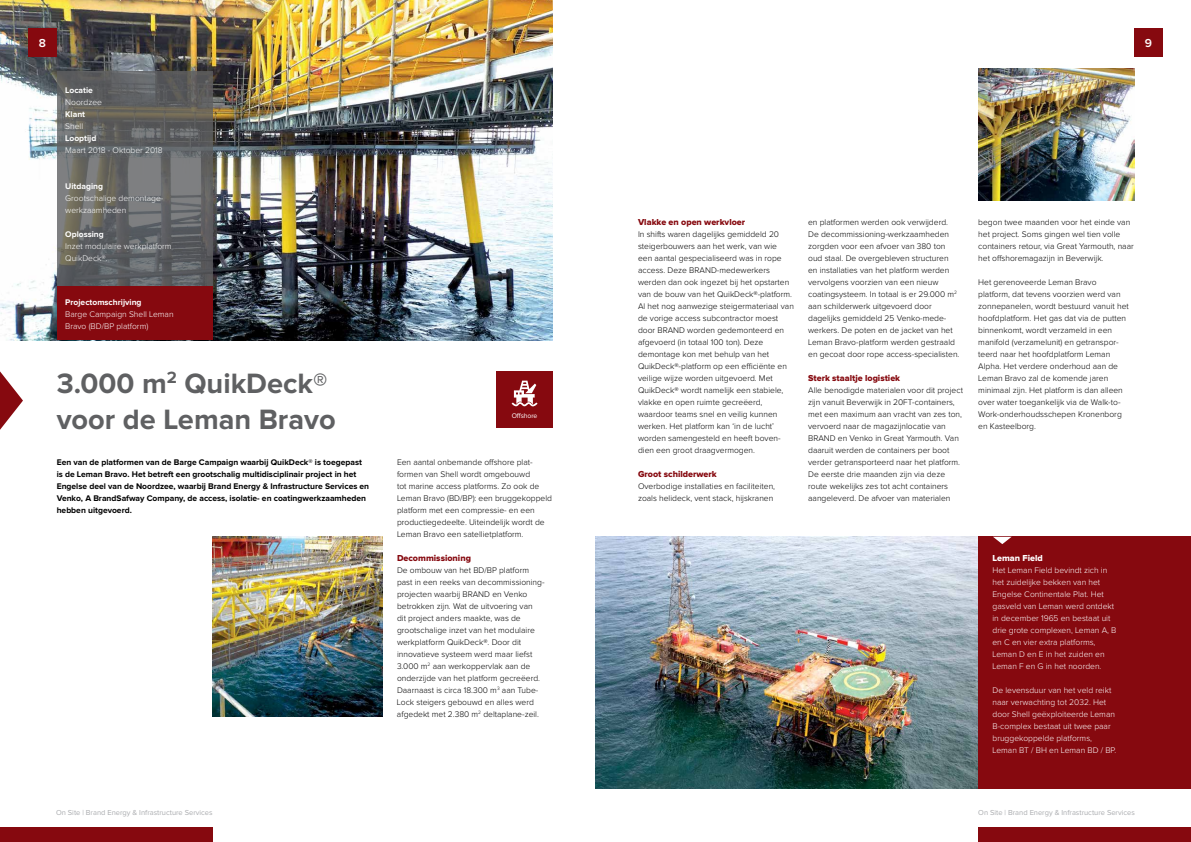
<style>
.page{position:relative;width:1191px;height:842px;background:#fff}
.page>*{position:absolute;margin:0;border:0;box-sizing:border-box;transform-origin:0 0}
.t1{font:700 29px/36px "Proxima Nova";color:#5f6062}
.t2{font:600 12px "Proxima Nova";color:#fff}
.t3{font:9px "Proxima Nova Extrabld";color:#86090f}
.t4{font:9px "Proxima Nova Extrabld";color:#fff}
.t5{font:300 8.5px/12px "Proxima Nova";color:#000}
.t6{font:300 8.5px/12px "Proxima Nova";color:#fff}
.t7{font:700 8.5px/12px "Proxima Nova";color:#000}
.t8{font:700 8.5px "Proxima Nova";color:#fff}
.t9{font:7.5px "Proxima Nova";color:#aaacaf}
.t10{font:7px "Proxima Nova";letter-spacing:-.01em;color:#fff}
</style>
<div class="page">
<img style="left:978px;top:69px;width:156px;height:132px">
<img style="left:595px;top:537px;width:383px;height:252px">
<img style="left:213px;top:537px;width:170px;height:180px">
<img style="left:0;top:0;width:553px;height:340px">
<svg style="left:57px;top:71px;width:156px;height:215px;background:#656666"></svg>
<div style="left:57px;top:286px;width:156px;height:54px;background:#86090f"></div>
<div style="left:496px;top:371px;width:57px;height:57px;background:#86090f"></div>
<svg style="left:511px;top:381px;width:26px;height:25px"></svg>
<div style="left:978px;top:537px;width:213px;height:252px;background:#86090f"></div>
<svg style="left:0;top:371px;width:23px;height:59px"></svg>
<svg style="left:993px;top:537px;width:18px;height:7px"></svg>
<div style="left:28px;top:28px;width:29px;height:29px;background:#86090f"></div>
<div style="left:1134px;top:28px;width:28px;height:29px;background:#86090f"></div>
<div style="left:0;top:828px;width:213px;height:14px;background:#86090f"></div>
<div style="left:978px;top:828px;width:213px;height:14px;background:#86090f"></div>
<h2 class="t2" style="left:39px;top:38px;width:9px">8</h2>
<h2 class="t2" style="left:1144px;top:38px;width:9px">9</h2>
<p class="t8" style="left:65px;top:86px;width:29px">Locatie</p>
<p class="t6" style="left:65px;top:96px;width:38px">Noordzee</p>
<p class="t8" style="left:65px;top:110px;width:21px">Klant</p>
<p class="t6" style="left:65px;top:120px;width:19px">Shell</p>
<p class="t8" style="left:65px;top:134px;width:33px">Looptijd</p>
<p class="t6" style="left:65px;top:144px;width:99px">Maart 2018 - Oktober 2018</p>
<p class="t8" style="left:65px;top:182px;width:39px">Uitdaging</p>
<p class="t6" style="left:65px;top:192px;width:100px">Grootschalige demontage&shy;werkzaamheden</p>
<p class="t8" style="left:65px;top:230px;width:40px">Oplossing</p>
<p class="t6" style="left:65px;top:240px;width:108px">Inzet modulaire werkplatform<br>QuikDeck®.</p>
<p class="t8" style="left:65px;top:298px;width:78px">Projectomschrijving</p>
<p class="t6" style="left:65px;top:308px;width:110px">Barge Campaign Shell Leman<br>Bravo (BD/BP platform)</p>
<h1 class="t1" style="left:57px;top:366px;width:280px">3.000 m<sup>2</sup> QuikDeck® voor de Leman Bravo</h1>
<p class="t7" style="left:57px;top:456px;width:314px">Een van de platformen van de Barge Campaign waarbij QuikDeck® is toegepast is de Leman Bravo. Het betreft een grootschalig multidisciplinair project in het Engelse deel van de Noordzee, waarbij Brand Energy &amp; Infrastructure Services en Venko, A BrandSafway Company, de access, isolatie- en coatingwerkzaamheden hebben uitgevoerd.</p>
<p class="t10" style="left:512px;top:413px;width:27px">Offshore</p>
<p class="t5" style="left:397px;top:456px;width:156px">Een aantal onbemande offshore plat&shy;formen van Shell wordt omgebouwd<br>tot marine access platforms. Zo ook de Leman Bravo (BD/BP): een bruggekoppeld platform met een compressie- en een productiegedeelte. Uiteindelijk wordt de Leman Bravo een satellietplatform.</p>
<p class="t3" style="left:397px;top:554px;width:75px">Decommissioning</p>
<p class="t5" style="left:397px;top:564px;width:149px">De ombouw van het BD/BP platform past in een reeks van decommissioning&shy;projecten waarbij BRAND en Venko betrokken zijn. Wat de uitvoering van<br>dit project anders maakte, was de grootschalige inzet van het modulaire werkplatform QuikDeck®. Door dit innovatieve systeem werd maar liefst 3.000 m<sup>2</sup> aan werkoppervlak aan de onderzijde van het platform gecreëerd.<br>Daarnaast is circa 18.300 m<sup>3</sup> aan Tube-Lock steigers gebouwd en alles werd afgedekt met 2.380 m<sup>2</sup> deltaplane-zeil.</p>
<p class="t3" style="left:638px;top:218px;width:109px">Vlakke en open werkvloer</p>
<p class="t5" style="left:638px;top:228px;width:157px">In shifts waren dagelijks gemiddeld 20 steigerbouwers aan het werk, van wie<br>een aantal gespecialiseerd was in rope access. Deze BRAND-medewerkers werden dan ook ingezet bij het opstarten van de bouw van het QuikDeck®-platform.<br>Al het nog aanwezige steigermateriaal van de vorige access subcontractor moest door BRAND worden gedemonteerd en afgevoerd (in totaal 100 ton). Deze demontage kon met behulp van het QuikDeck®-platform op een efficiënte en veilige wijze worden uitgevoerd. Met QuikDeck® wordt namelijk een stabiele, vlakke en open ruimte gecreëerd, waardoor teams snel en veilig kunnen werken. Het platform kan ‘in de lucht’ worden samengesteld en heeft boven&shy;dien een groot draagvermogen.</p>
<p class="t3" style="left:638px;top:470px;width:80px">Groot schilderwerk</p>
<p class="t5" style="left:638px;top:480px;width:139px">Overbodige installaties en faciliteiten, zoals helideck, vent stack, hijskranen</p>
<p class="t5" style="left:808px;top:216px;width:153px">en platformen werden ook verwijderd.<br>De decommissioning-werkzaamheden zorgden voor een afvoer van 380 ton oud staal. De overgebleven structuren en installaties van het platform werden vervolgens voorzien van een nieuw coatingsysteem. In totaal is er 29.000 m<sup>2 </sup>aan schilderwerk uitgevoerd door dagelijks gemiddeld 25 Venko-mede&shy;werkers. De poten en de jacket van het Leman Bravo-platform werden gestraald en gecoat door rope access-specialisten.</p>
<p class="t3" style="left:808px;top:374px;width:94px">Sterk staaltje logistiek</p>
<p class="t5" style="left:808px;top:384px;width:156px">Alle benodigde materialen voor dit project zijn vanuit Beverwijk in 20FT-containers, met een maximum aan vracht van zes ton, vervoerd naar de magazijnlocatie van BRAND en Venko in Great Yarmouth. Van daaruit werden de containers per boot verder getransporteerd naar het platform.<br>De eerste drie maanden zijn via deze route wekelijks zes tot acht containers aangeleverd. De afvoer van materialen</p>
<p class="t5" style="left:978px;top:216px;width:157px">begon twee maanden voor het einde van het project. Soms gingen wel tien volle containers retour, via Great Yarmouth, naar het offshoremagazijn in Beverwijk.</p>
<p class="t5" style="left:978px;top:276px;width:152px">Het gerenoveerde Leman Bravo platform, dat tevens voorzien werd van zonnepanelen, wordt bestuurd vanuit het hoofdplatform. Het gas dat via de putten binnenkomt, wordt verzameld in een manifold (verzamelunit) en getranspor&shy;teerd naar het hoofdplatform Leman Alpha. Het verdere onderhoud aan de Leman Bravo zal de komende jaren minimaal zijn. Het platform is dan alleen over water toegankelijk via de Walk-to-Work-onderhoudsschepen Kronenborg en Kasteelborg.</p>
<p class="t4" style="left:992px;top:554px;width:52px">Leman Field</p>
<p class="t6" style="left:992px;top:564px;width:125px">Het Leman Field bevindt zich in het zuidelijke bekken van het<br>Engelse Continentale Plat. Het gasveld van Leman werd ontdekt in december 1965 en bestaat uit drie grote complexen, Leman A, B en C en vier extra platforms,<br>Leman D en E in het zuiden en<br>Leman F en G in het noorden.</p>
<p class="t6" style="left:992px;top:684px;width:125px">De levensduur van het veld reikt naar verwachting tot 2032. Het door Shell geëxploiteerde Leman<br>B-complex bestaat uit twee paar bruggekoppelde platforms,<br>Leman BT / BH en Leman BD / BP.</p>
<p class="t9" style="left:56px;top:809px;width:158px">On Site | Brand Energy &amp; Infrastructure Services</p>
<p class="t9" style="left:978px;top:809px;width:158px">On Site | Brand Energy &amp; Infrastructure Services</p>
</div>
